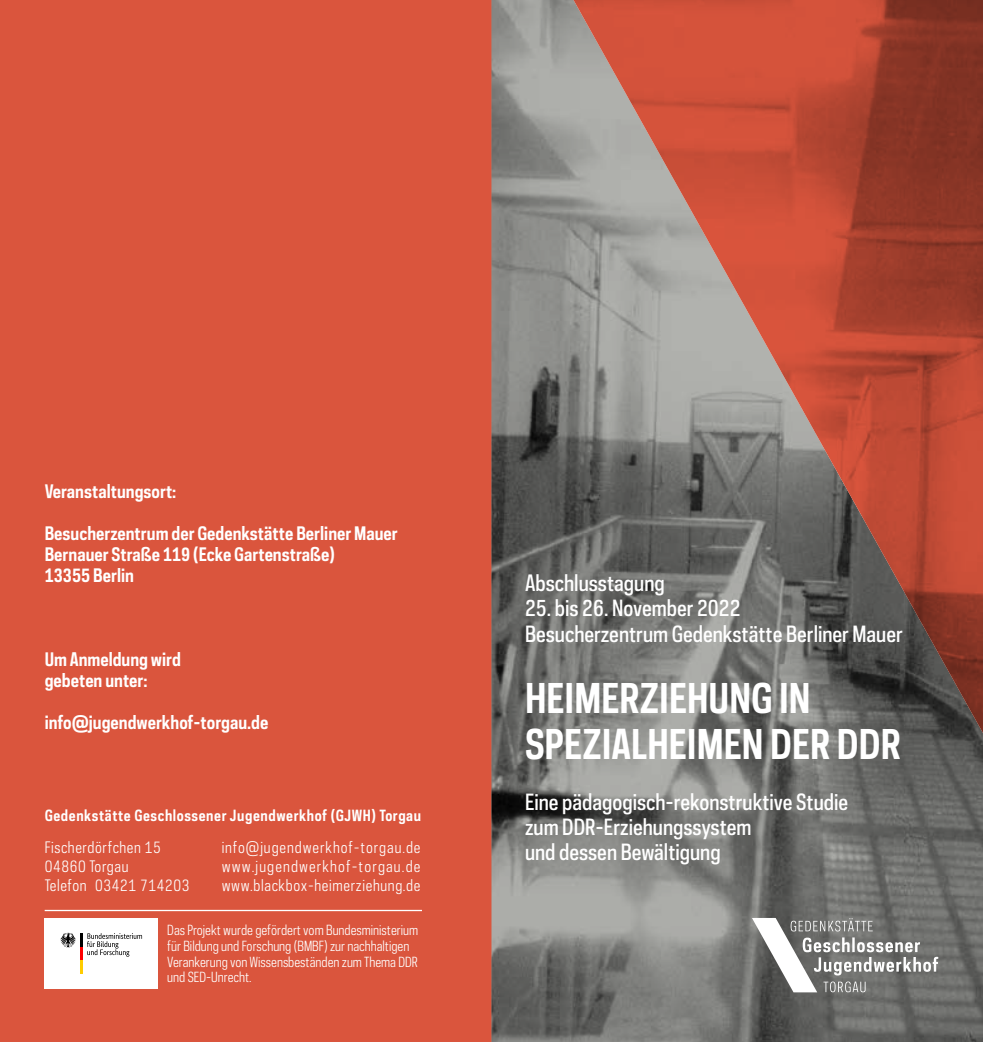
<style>
.page{position:relative;width:983px;height:1042px;background:#fff}
.page>*{position:absolute;margin:0;border:0;box-sizing:border-box;transform-origin:0 0}
.t1{font:700 38.5px/46.2px "Polaris Condensed";color:#fff}
.t2{font:500 21px/25.2px "Polaris Condensed";color:#fff}
.t3{font:700 17.5px/21px "Polaris Condensed";color:#fff}
.t4{font:14.88px/19.2px "Polaris Condensed";letter-spacing:.045em;color:#fff;text-align:justify}
.t5{font:700 14.53px "Polaris Condensed";letter-spacing:.04em;color:#fff}
.t6{font:13.12px/15.8px "Polaris Condensed";color:#fff}
</style>
<div class="page">
<div style="left:0;top:0;width:491px;height:1042px;background:#da553d"></div>
<img style="left:491px;top:0;width:491px;height:1042px">
<img style="left:573px;top:0;width:409px;height:733px">
<div style="left:45px;top:918px;width:113px;height:70px;background:#fff"></div>
<svg style="left:60px;top:933px;width:82px;height:41px"></svg>
<svg style="left:751px;top:918px;width:187px;height:74px"></svg>
<hr style="left:45px;top:910px;width:377px;height:1px;background:#fff">
<p class="t3" style="left:45px;top:480px;width:133px">Veranstaltungsort:</p>
<p class="t3" style="left:45px;top:522px;width:354px">Besucherzentrum der Gedenkstätte Berliner Mauer<br>Bernauer Straße 119 (Ecke Gartenstraße)<br>13355 Berlin</p>
<p class="t3" style="left:45px;top:648px;width:138px">Um Anmeldung wird gebeten unter:</p>
<p class="t3" style="left:45px;top:711px;width:225px">info@jugendwerkhof-torgau.de</p>
<p class="t5" style="left:45px;top:805px;width:378px">Gedenkstätte Geschlossener Jugendwerkhof (GJWH) Torgau</p>
<p class="t4" style="left:45px;top:837px;width:146px;text-align:left">Fischerdörfchen 15<br>04860 Torgau<br>Telefon 03421 714203</p>
<p class="t4" style="left:221px;top:837px;width:200px">info@jugendwerkhof-torgau.de www.jugendwerkhof-torgau.de www.blackbox-heimerziehung.de</p>
<p class="t6" style="left:167px;top:922px;width:252px">Das Projekt wurde gefördert vom Bundesministerium für Bildung und Forschung (BMBF) zur nachhaltigen Verankerung von Wissensbeständen zum Thema DDR und SED-Unrecht.</p>
<p class="t2" style="left:525px;top:570px;width:141px">Abschlusstagung</p>
<p class="t2" style="left:525px;top:595px;width:379px">25. bis 26. November 2022<br>Besucherzentrum Gedenkstätte Berliner Mauer</p>
<h1 class="t1" style="left:525px;top:674px;width:377px">HEIMERZIEHUNG IN<br>SPEZIALHEIMEN DER DDR</h1>
<p class="t2" style="left:525px;top:788px;width:324px">Eine pädagogisch-rekonstruktive Studie zum DDR-Erziehungssystem<br>und dessen Bewältigung</p>
</div>
